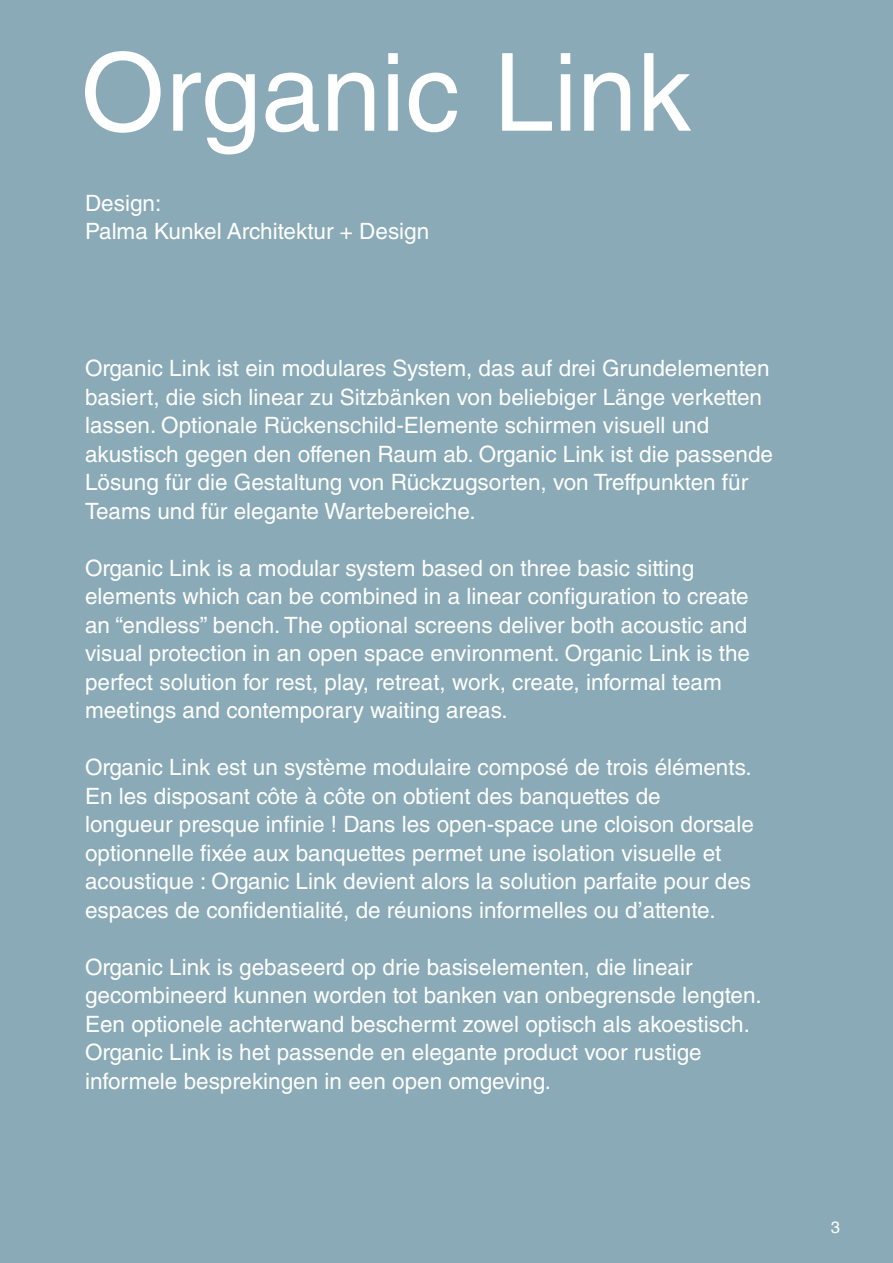
<style>
.page{position:relative;width:893px;height:1263px;background:#89aab6}
.page>*{position:absolute;margin:0;border:0;box-sizing:border-box;transform-origin:0 0}
.t1{font:108px "Helvetica LT Std";color:#fff}
.t2{font:22.5px/28.5px "Helvetica LT Std";color:#fff}
.t3{font:16.5px "Helvetica LT Std";color:#fff}
</style>
<div class="page">
<h1 class="t1" style="left:81px;top:30px;width:612px">Organic Link</h1>
<p class="t2" style="left:85px;top:188px;width:346px">Design:<br>Palma Kunkel Architektur + Design</p>
<p class="t2" style="left:85px;top:354px;width:689px">Organic Link ist ein modulares System, das auf drei Grundelementen basiert, die sich linear zu Sitzbänken von beliebiger Länge verketten lassen. Optionale Rückenschild-Elemente schirmen visuell und akustisch gegen den offenen Raum ab. Organic Link ist die passende Lösung für die Gestaltung von Rückzugsorten, von Treffpunkten für Teams und für elegante Wartebereiche.</p>
<p class="t2" style="left:85px;top:553px;width:667px">Organic Link is a modular system based on three basic sitting elements which can be combined in a linear configuration to create an “endless” bench. The optional screens deliver both acoustic and visual protection in an open space environment. Organic Link is the perfect solution for rest, play, retreat, work, create, informal team meetings and contemporary waiting areas.</p>
<p class="t2" style="left:85px;top:753px;width:670px">Organic Link est un système modulaire composé de trois éléments.<br>En les disposant côte à côte on obtient des banquettes de<br>longueur presque infinie ! Dans les open-space une cloison dorsale optionnelle fixée aux banquettes permet une isolation visuelle et acoustique : Organic Link devient alors la solution parfaite pour des espaces de confidentialité, de réunions informelles ou d’attente.</p>
<p class="t2" style="left:85px;top:952px;width:678px">Organic Link is gebaseerd op drie basiselementen, die lineair gecombineerd kunnen worden tot banken van onbegrensde lengten.<br>Een optionele achterwand beschermt zowel optisch als akoestisch.<br>Organic Link is het passende en elegante product voor rustige informele besprekingen in een open omgeving.</p>
<p class="t3" style="left:831px;top:1218px;width:11px">3</p>
</div>
